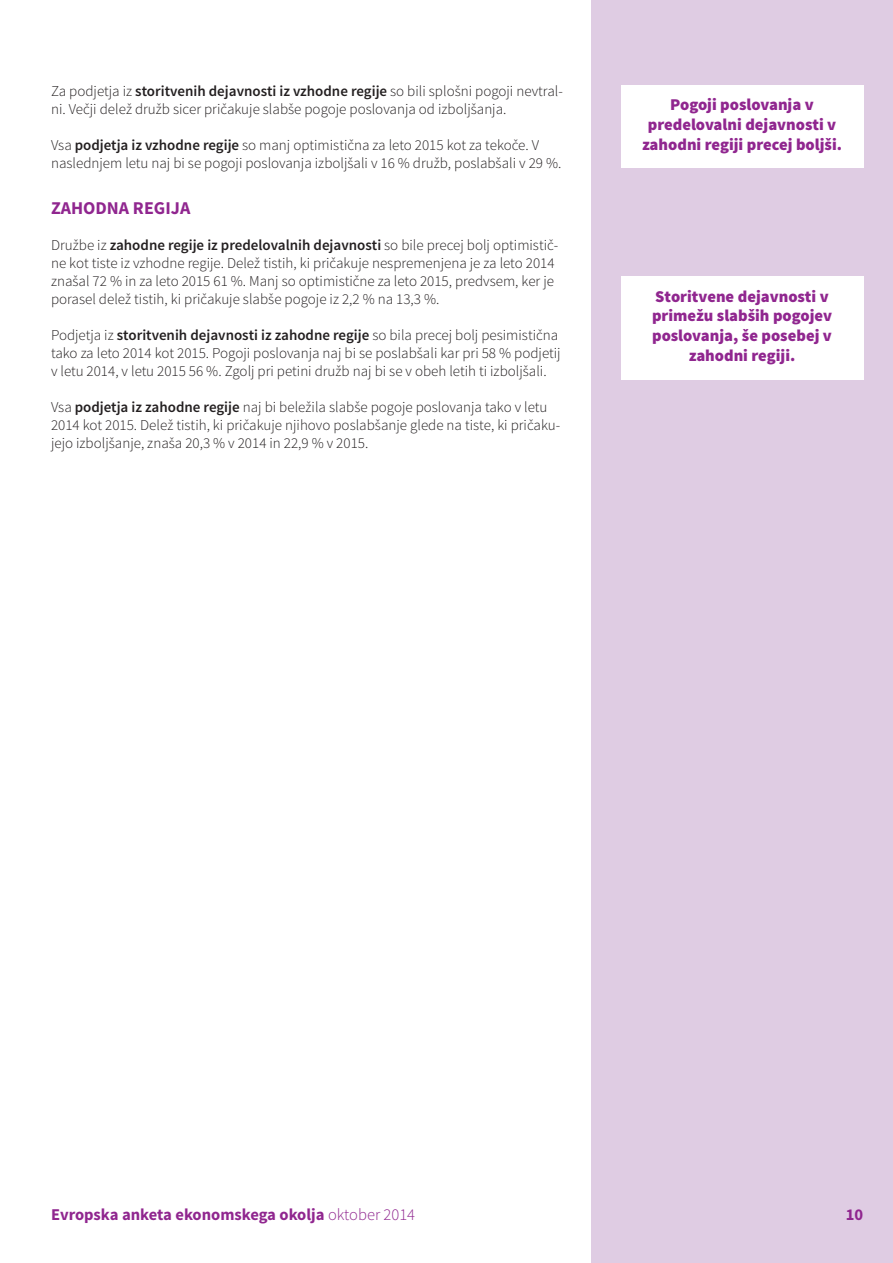
<style>
.page{position:relative;width:893px;height:1263px;background:#fff}
.page>*{position:absolute;margin:0;border:0;box-sizing:border-box;transform-origin:0 0}
.t1{font:700 18px "Source Sans Pro";color:#90268f}
.t2{font:900 16.5px/19.8px "Source Sans Pro";color:#90268f;text-align:center}
.t3{font:700 16.5px "Source Sans Pro";color:#90268f}
.t4{font:300 15px/18px "Source Sans Pro";color:#231f20}
.s1{font-weight:600}
.s2{font-weight:300}
</style>
<div class="page">
<div style="left:591px;top:0;width:302px;height:1263px;background:#dfcce3"></div>
<div style="left:621px;top:85px;width:242px;height:83px;background:#fff"></div>
<div style="left:621px;top:276px;width:242px;height:104px;background:#fff"></div>
<p class="t4" style="left:51px;top:82px;width:513px">Za podjetja iz <span class="s1">storitvenih dejavnosti iz vzhodne regije</span> so bili splošni pogoji nevtral&shy;ni. Večji delež družb sicer pričakuje slabše pogoje poslovanja od izboljšanja.</p>
<p class="t4" style="left:51px;top:136px;width:512px">Vsa <span class="s1">podjetja iz vzhodne regije</span> so manj optimistična za leto 2015 kot za tekoče. V naslednjem letu naj bi se pogoji poslovanja izboljšali v 16 % družb, poslabšali v 29 %.</p>
<p class="t1" style="left:51px;top:196px;width:141px">ZAHODNA REGIJA</p>
<p class="t4" style="left:51px;top:236px;width:509px">Družbe iz <span class="s1">zahodne regije iz predelovalnih dejavnosti</span> so bile precej bolj optimistič&shy;ne kot tiste iz vzhodne regije. Delež tistih, ki pričakuje nespremenjena je za leto 2014 znašal 72 % in za leto 2015 61 %. Manj so optimistične za leto 2015, predvsem, ker je porasel delež tistih, ki pričakuje slabše pogoje iz 2,2 % na 13,3 %.</p>
<p class="t4" style="left:51px;top:326px;width:511px">Podjetja iz <span class="s1">storitvenih dejavnosti iz zahodne regije</span> so bila precej bolj pesimistična tako za leto 2014 kot 2015. Pogoji poslovanja naj bi se poslabšali kar pri 58 % podjetij v letu 2014, v letu 2015 56 %. Zgolj pri petini družb naj bi se v obeh letih ti izboljšali.</p>
<p class="t4" style="left:51px;top:398px;width:511px">Vsa <span class="s1">podjetja iz zahodne regije</span> naj bi beležila slabše pogoje poslovanja tako v letu<br>2014 kot 2015. Delež tistih, ki pričakuje njihovo poslabšanje glede na tiste, ki pričaku&shy;jejo izboljšanje, znaša 20,3 % v 2014 in 22,9 % v 2015.</p>
<p class="t2" style="left:642px;top:96px;width:202px">Pogoji poslovanja v predelovalni dejavnosti v zahodni regiji precej boljši.</p>
<p class="t2" style="left:652px;top:287px;width:181px">Storitvene dejavnosti v primežu slabših pogojev poslovanja, še posebej v zahodni regiji.</p>
<p class="t3" style="left:51px;top:1204px;width:366px">Evropska anketa ekonomskega okolja <span class="s2">oktober 2014</span></p>
<p class="t3" style="left:846px;top:1204px;width:19px">10</p>
</div>
